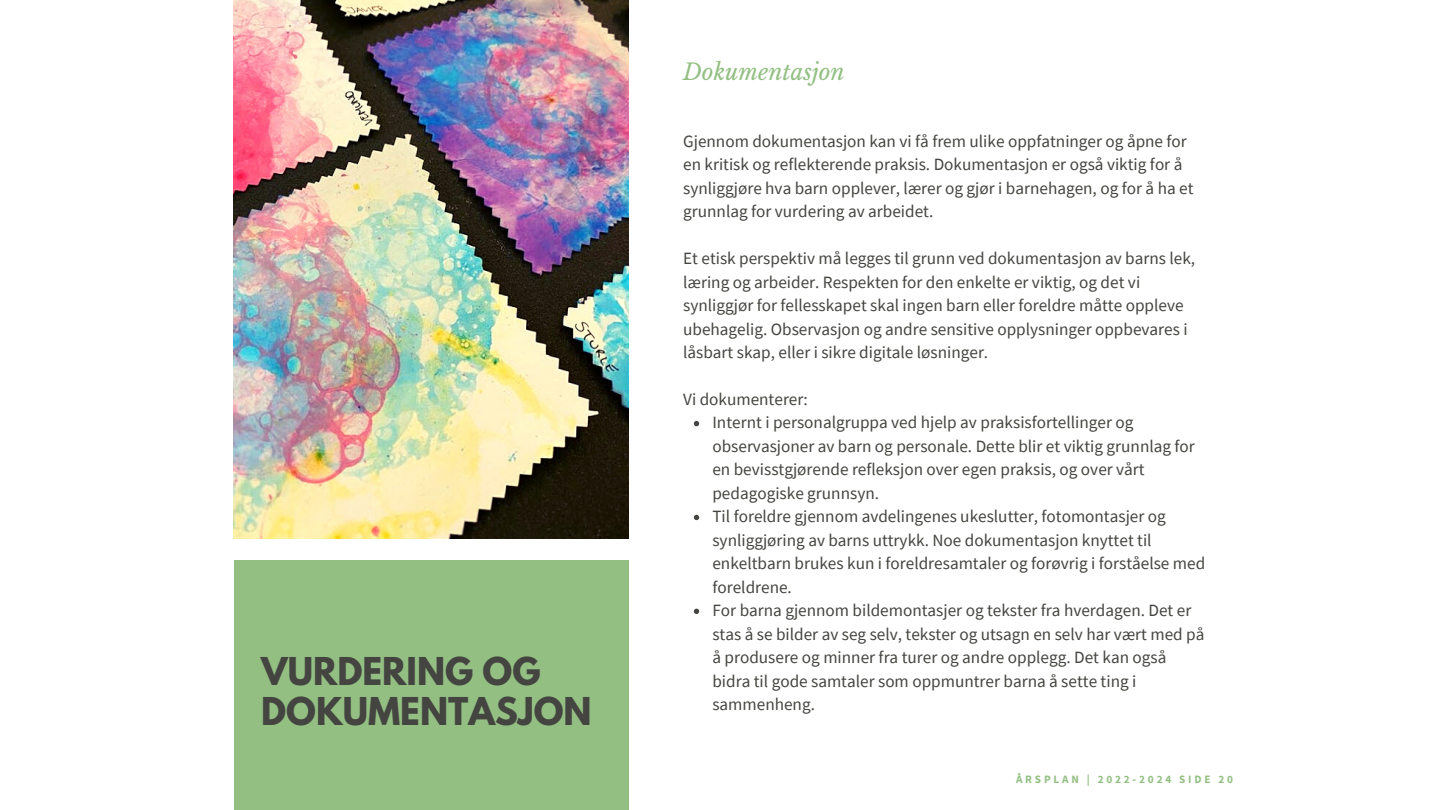
<style>
.page{position:relative;width:1440px;height:810px;background:#fff}
.page>*{position:absolute;margin:0;border:0;box-sizing:border-box;transform-origin:0 0}
.t1{font:700 34px/39.8px "League Spartan";color:#444440}
.t2{font:italic 22.5px "Libre Baskerville";color:#93bf83}
.t3{font:17.2px/23.5px "Source Sans Pro";color:#444440}
.t4{font:700 11.2px "Source Sans Pro";letter-spacing:.25em;color:#93bf83}
</style>
<div class="page">
<img style="left:234px;top:0;width:394px;height:539px">
<div style="left:234px;top:560px;width:394px;height:250px;background:#93bf83"></div>
<svg style="left:694px;top:421px;width:5px;height:5px"></svg>
<svg style="left:694px;top:515px;width:5px;height:5px"></svg>
<svg style="left:694px;top:609px;width:5px;height:5px"></svg>
<h1 class="t1" style="left:261px;top:656px;width:332px">VURDERING OG<br>DOKUMENTASJON</h1>
<h2 class="t2" style="left:683px;top:59px;width:163px">Dokumentasjon</h2>
<p class="t3" style="left:683px;top:129px;width:512px">Gjennom dokumentasjon kan vi få frem ulike oppfatninger og åpne for en kritisk og reflekterende praksis. Dokumentasjon er også viktig for å synliggjøre hva barn opplever, lærer og gjør i barnehagen, og for å ha et grunnlag for vurdering av arbeidet.</p>
<p class="t3" style="left:683px;top:246px;width:514px">Et etisk perspektiv må legges til grunn ved dokumentasjon av barns lek, læring og arbeider. Respekten for den enkelte er viktig, og det vi synliggjør for fellesskapet skal ingen barn eller foreldre måtte oppleve ubehagelig. Observasjon og andre sensitive opplysninger oppbevares i låsbart skap, eller i sikre digitale løsninger.</p>
<p class="t3" style="left:683px;top:387px;width:126px">Vi dokumenterer:</p>
<p class="t3" style="left:712px;top:411px;width:494px">Internt i personalgruppa ved hjelp av praksisfortellinger og observasjoner av barn og personale. Dette blir et viktig grunnlag for en bevisstgjørende refleksjon over egen praksis, og over vårt pedagogiske grunnsyn.<br>Til foreldre gjennom avdelingenes ukeslutter, fotomontasjer og synliggjøring av barns uttrykk. Noe dokumentasjon knyttet til enkeltbarn brukes kun i foreldresamtaler og forøvrig i forståelse med foreldrene.<br>For barna gjennom bildemontasjer og tekster fra hverdagen. Det er stas å se bilder av seg selv, tekster og utsagn en selv har vært med på å produsere og minner fra turer og andre opplegg. Det kan også bidra til gode samtaler som oppmuntrer barna å sette ting i sammenheng.</p>
<p class="t4" style="left:1016px;top:771px;width:219px">ÅRSPLAN | 2022-2024 SIDE 20</p>
</div>
